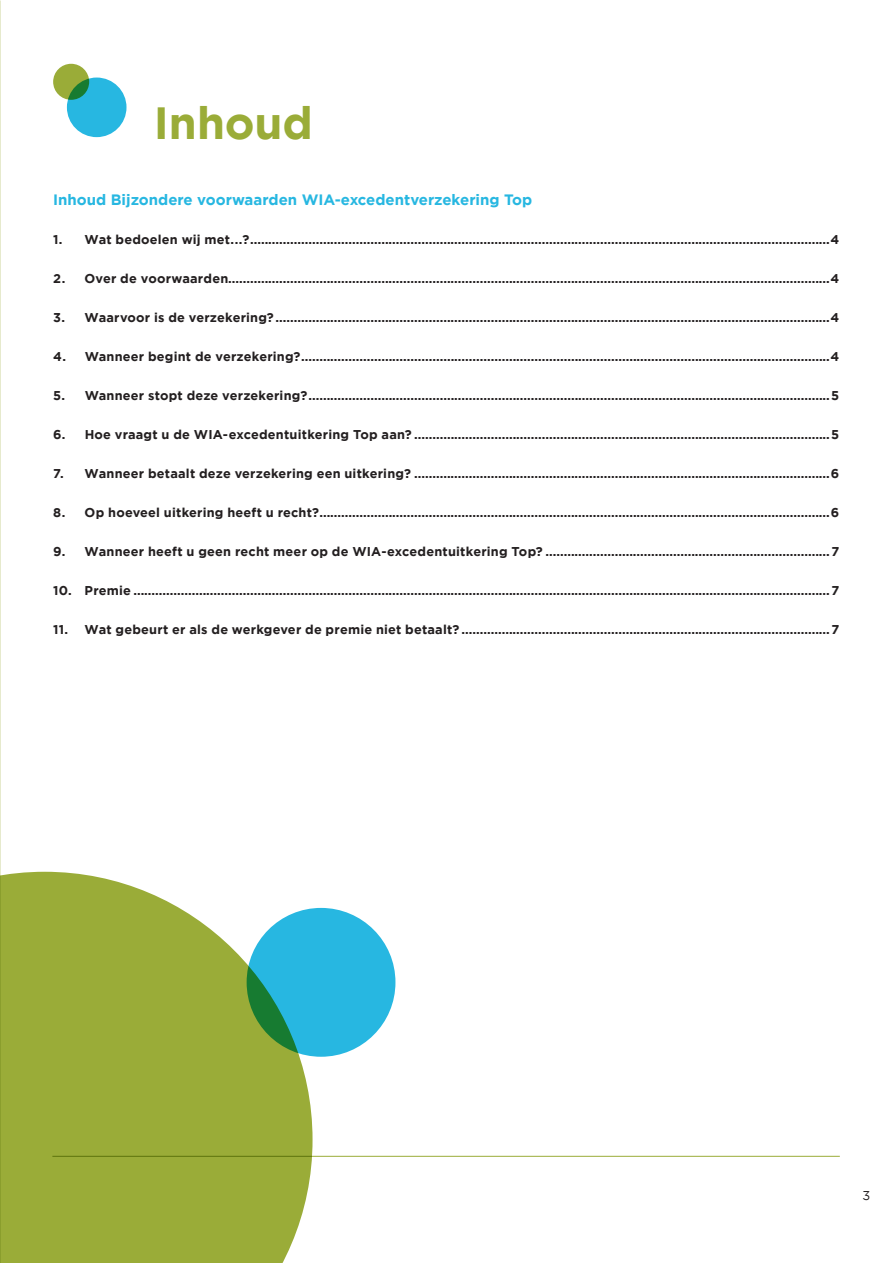
<style>
.page{position:relative;width:893px;height:1263px;background:#fff}
.page>*{position:absolute;margin:0;border:0;box-sizing:border-box;transform-origin:0 0}
.t1{font:700 45px "Gotham";color:#9aac38}
.t2{font:700 15px "Gotham";color:#27b7e1}
.t3{font:700 12.75px "Gotham";letter-spacing:.015em;color:#231f20}
.t4{font:12.75px "Gotham";color:#231f20}
</style>
<div class="page">
<hr style="left:52px;top:1156px;width:788px;height:1px;background:#9aac38">
<div style="left:247px;top:908px;width:148px;height:149px;background:#27b7e1;border-radius:50%"></div>
<div style="left:67px;top:78px;width:59px;height:59px;background:#27b7e1;border-radius:50%"></div>
<svg style="left:53px;top:64px;width:36px;height:36px"></svg>
<svg style="left:0;top:872px;width:313px;height:391px;fill:#9aac38"></svg>
<h1 class="t1" style="left:154px;top:97px;width:160px">Inhoud</h1>
<p class="t2" style="left:53px;top:191px;width:481px">Inhoud Bijzondere voorwaarden WIA-excedentverzekering Top</p>
<p class="t3" style="left:53px;top:232px;width:787px">1. Wat bedoelen wij met...?...............................................................................................................................................................4</p>
<p class="t3" style="left:53px;top:271px;width:787px">2. Over de voorwaarden.....................................................................................................................................................................4</p>
<p class="t3" style="left:53px;top:310px;width:788px">3. Waarvoor is de verzekering? ........................................................................................................................................................4</p>
<p class="t3" style="left:53px;top:349px;width:787px">4. Wanneer begint de verzekering?.................................................................................................................................................4</p>
<p class="t3" style="left:53px;top:388px;width:787px">5. Wanneer stopt deze verzekering?...............................................................................................................................................5</p>
<p class="t3" style="left:53px;top:427px;width:787px">6. Hoe vraagt u de WIA-excedentuitkering Top aan? ..................................................................................................................5</p>
<p class="t3" style="left:53px;top:466px;width:787px">7. Wanneer betaalt deze verzekering een uitkering? ..................................................................................................................6</p>
<p class="t3" style="left:53px;top:505px;width:787px">8. Op hoeveel uitkering heeft u recht?............................................................................................................................................6</p>
<p class="t3" style="left:53px;top:544px;width:787px">9. Wanneer heeft u geen recht meer op de WIA-excedentuitkering Top? ..............................................................................7</p>
<p class="t3" style="left:53px;top:583px;width:787px">10. Premie ...............................................................................................................................................................................................7</p>
<p class="t3" style="left:53px;top:622px;width:787px">11. Wat gebeurt er als de werkgever de premie niet betaalt? .....................................................................................................7</p>
<p class="t4" style="left:862px;top:1188px;width:9px">3</p>
</div>
